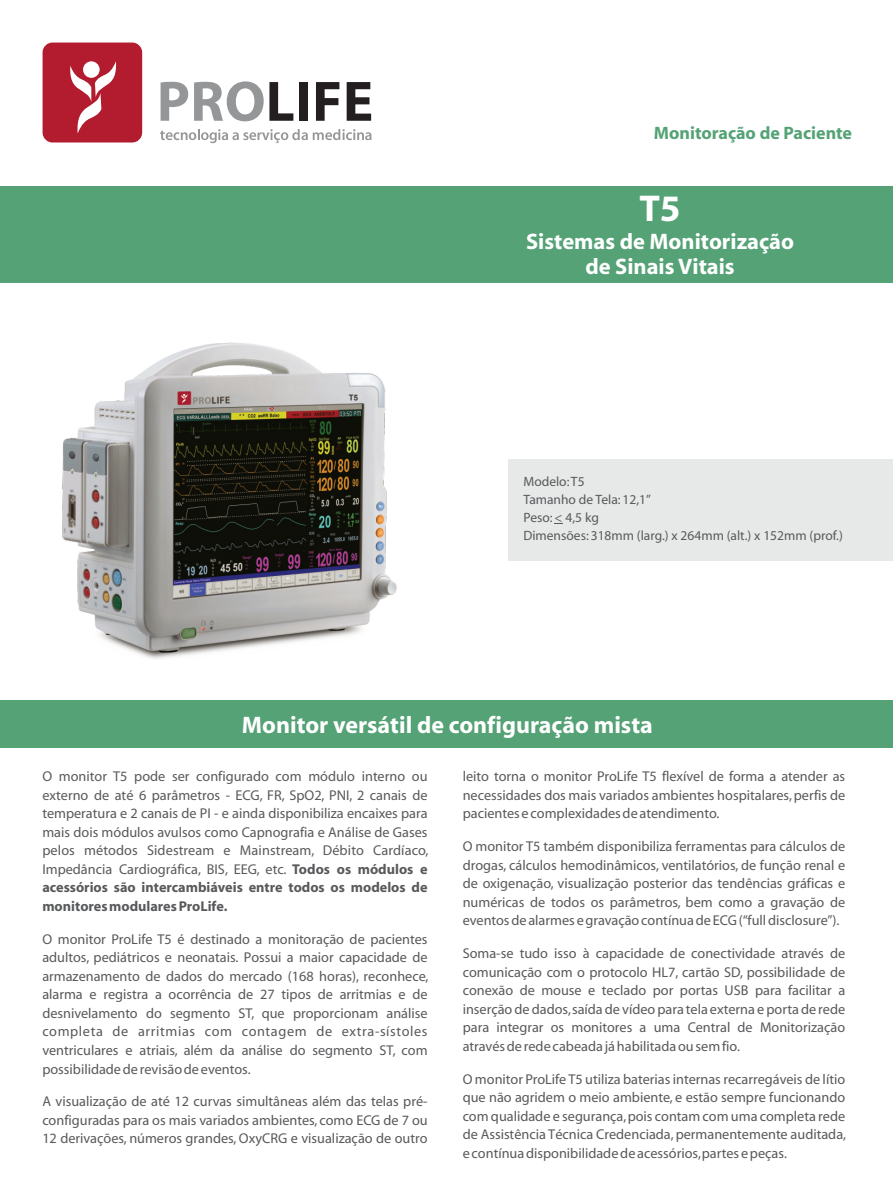
<style>
.page{position:relative;width:893px;height:1191px;background:#fff}
.page>*{position:absolute;margin:0;border:0;box-sizing:border-box;transform-origin:0 0}
.t1{font:37.5px "Adobe Corp ID Myriad Bd";color:#fff}
.t2{font:24px "Adobe Corp ID Myriad Bd";color:#fff}
.t3{font:22.5px/24.8px "Adobe Corp ID Myriad Bd";color:#fff;text-align:center}
.t4{font:18px "Adobe Corp ID Myriad Bd";color:#54a275}
.t5{font:14.25px/18.5px "Adobe Corp ID Myriad Rg";color:#58595b;text-align:justify}
.t6{font:14.25px/18.5px "Adobe Corp ID Myriad Bd";color:#58595b}
.t7{font:13.5px/18px "Adobe Corp ID Myriad Rg";color:#58595b}
.s1{font-family:"Adobe Corp ID Myriad Bd"}
</style>
<div class="page">
<div style="left:0;top:186px;width:893px;height:96px;background:#54a275"></div>
<svg style="left:161px;top:82px;width:27px;height:39px"></svg>
<svg style="left:194px;top:81px;width:99px;height:40px"></svg>
<div style="left:299px;top:82px;width:9px;height:39px;background:#231f20"></div>
<svg style="left:316px;top:82px;width:23px;height:39px"></svg>
<svg style="left:347px;top:82px;width:24px;height:39px"></svg>
<svg style="left:160px;top:129px;width:212px;height:14px"></svg>
<svg style="left:43px;top:43px;width:99px;height:99px;background:#ba3545"></svg>
<div style="left:509px;top:459px;width:384px;height:101px;background:#e7e8e8"></div>
<img style="left:62px;top:342px;width:335px;height:317px">
<div style="left:0;top:700px;width:893px;height:48px;background:#54a275"></div>
<p class="t4" style="left:654px;top:126px;width:200px">Monitoração de Paciente</p>
<h1 class="t1" style="left:639px;top:194px;width:43px">T5</h1>
<h3 class="t3" style="left:526px;top:231px;width:269px">Sistemas de Monitorização de Sinais Vitais</h3>
<p class="t7" style="left:523px;top:474px;width:321px">Modelo:T5<br>Tamanho de Tela: 12,1”<br>Peso: &lt; 4,5 kg<br>Dimensões: 318mm (larg.) x 264mm (alt.) x 152mm (prof.)</p>
<h2 class="t2" style="left:242px;top:716px;width:412px">Monitor versátil de configuração mista</h2>
<p class="t5" style="left:42px;top:768px;width:388px">O monitor T5 pode ser configurado com módulo interno ou externo de até 6 parâmetros - ECG, FR, SpO2, PNI, 2 canais de temperatura e 2 canais de PI - e ainda disponibiliza encaixes para mais dois módulos avulsos como Capnografia e Análise de Gases pelos métodos Sidestream e Mainstream, Débito Cardíaco, Impedância Cardiográfica, BIS, EEG, etc. <span class="s1">Todos os módulos e</span></p>
<p class="t6" style="left:42px;top:879px;width:387px">acessórios são intercambiáveis entre todos os modelos de monitores modulares ProLife.</p>
<p class="t5" style="left:42px;top:931px;width:388px">O monitor ProLife T5 é destinado a monitoração de pacientes adultos, pediátricos e neonatais. Possui a maior capacidade de armazenamento de dados do mercado (168 horas), reconhece, alarma e registra a ocorrência de 27 tipos de arritmias e de desnivelamento do segmento ST, que proporcionam análise completa de arritmias com contagem de extra-sístoles ventriculares e atriais, além da análise do segmento ST, com possibilidade de revisão de eventos.</p>
<p class="t5" style="left:42px;top:1093px;width:387px">A visualização de até 12 curvas simultâneas além das telas pré&shy;configuradas para os mais variados ambientes, como ECG de 7 ou 12 derivações, números grandes, OxyCRG e visualização de outro</p>
<p class="t5" style="left:463px;top:768px;width:384px">leito torna o monitor ProLife T5 flexível de forma a atender as necessidades dos mais variados ambientes hospitalares,perfis de pacientes e complexidades de atendimento.</p>
<p class="t5" style="left:463px;top:838px;width:384px">O monitor T5 também disponibiliza ferramentas para cálculos de drogas, cálculos hemodinâmicos, ventilatórios, de função renal e de oxigenação, visualização posterior das tendências gráficas e numéricas de todos os parâmetros, bem como a gravação de eventos de alarmes e gravação contínua de ECG (“full disclosure”).</p>
<p class="t5" style="left:463px;top:945px;width:384px">Soma-se tudo isso à capacidade de conectividade através de comunicação com o protocolo HL7, cartão SD, possibilidade de conexão de mouse e teclado por portas USB para facilitar a inserção de dados,saída de vídeo para tela externa e porta de rede para integrar os monitores a uma Central de Monitorização através de rede cabeada já habilitada ou sem fio.</p>
<p class="t5" style="left:463px;top:1070px;width:385px">O monitor ProLife T5 utiliza baterias internas recarregáveis de lítio que não agridem o meio ambiente, e estão sempre funcionando com qualidade e segurança,pois contam com uma completa rede de Assistência Técnica Credenciada,permanentemente auditada, e contínua disponibilidade de acessórios,partes e peças.</p>
</div>
